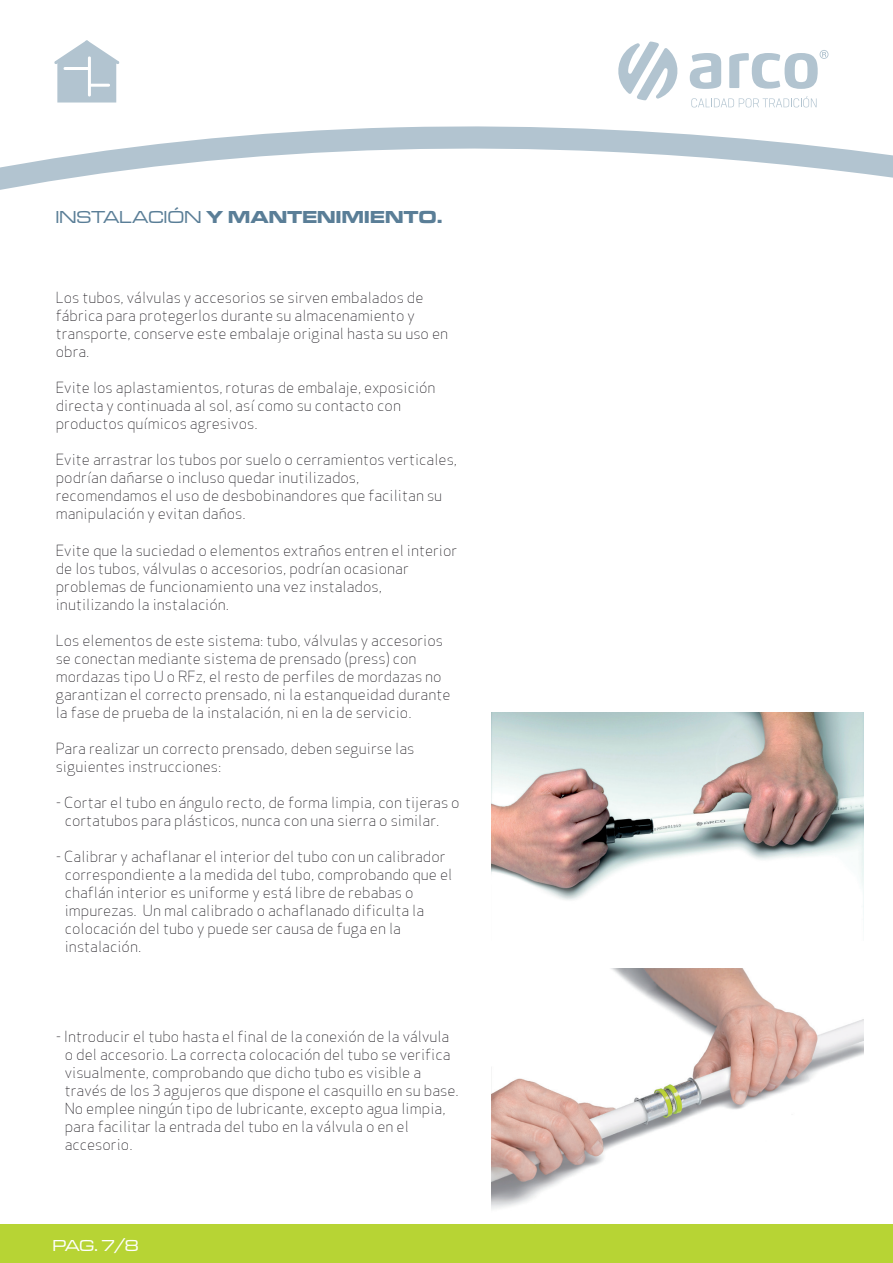
<style>
.page{position:relative;width:893px;height:1263px;background:#fff}
.page>*{position:absolute;margin:0;border:0;box-sizing:border-box;transform-origin:0 0}
.t1{font:18px "Microgramma D Bold Exte";letter-spacing:.02em;color:#5a7e97}
.t2{font:16.5px "Microgramma D Medi Exte";color:#fff}
.t3{font:15px/18px "Apex Sans Light T";color:#0f0c12}
.s1{font-family:"Microgramma D Medi Exte"}
</style>
<div class="page">
<img style="left:492px;top:968px;width:371px;height:241px">
<svg style="left:618px;top:41px;width:60px;height:59px"></svg>
<svg style="left:690px;top:53px;width:31px;height:36px"></svg>
<svg style="left:729px;top:50px;width:99px;height:39px"></svg>
<svg style="left:691px;top:96px;width:126px;height:11px"></svg>
<svg style="left:0;top:126px;width:893px;height:64px"></svg>
<div style="left:0;top:1224px;width:893px;height:39px;background:#b7d434"></div>
<svg style="left:54px;top:40px;width:65px;height:63px"></svg>
<img style="left:492px;top:713px;width:371px;height:187px">
<p class="t1" style="left:56px;top:204px;width:389px"><span class="s1">INSTALACIÓN</span> Y MANTENIMIENTO.</p>
<p class="t3" style="left:56px;top:289px;width:394px">Los tubos, válvulas y accesorios se sirven embalados de fábrica para protegerlos durante su almacenamiento y transporte, conserve este embalaje original hasta su uso en obra.</p>
<p class="t3" style="left:56px;top:379px;width:381px">Evite los aplastamientos, roturas de embalaje, exposición directa y continuada al sol, así como su contacto con productos químicos agresivos.</p>
<p class="t3" style="left:56px;top:451px;width:403px">Evite arrastrar los tubos por suelo o cerramientos verticales, podrían dañarse o incluso quedar inutilizados, recomendamos el uso de desbobinandores que facilitan su manipulación y evitan daños.</p>
<p class="t3" style="left:56px;top:541px;width:403px">Evite que la suciedad o elementos extraños entren el interior de los tubos, válvulas o accesorios, podrían ocasionar problemas de funcionamiento una vez instalados, inutilizando la instalación.</p>
<p class="t3" style="left:56px;top:631px;width:396px">Los elementos de este sistema: tubo, válvulas y accesorios se conectan mediante sistema de prensado (press) con mordazas tipo U o RFz, el resto de perfiles de mordazas no garantizan el correcto prensado, ni la estanqueidad durante la fase de prueba de la instalación, ni en la de servicio.</p>
<p class="t3" style="left:56px;top:739px;width:360px">Para realizar un correcto prensado, deben seguirse las siguientes instrucciones:</p>
<p class="t3" style="left:65px;top:793px;width:396px;text-indent:-9px">- Cortar el tubo en ángulo recto, de forma limpia, con tijeras o cortatubos para plásticos, nunca con una sierra o similar.</p>
<p class="t3" style="left:65px;top:847px;width:389px;text-indent:-9px">- Calibrar y achaflanar el interior del tubo con un calibrador correspondiente a la medida del tubo, comprobando que el chaflán interior es uniforme y está libre de rebabas o impurezas. Un mal calibrado o achaflanado dificulta la colocación del tubo y puede ser causa de fuga en la instalación.</p>
<p class="t3" style="left:65px;top:1027px;width:396px;text-indent:-9px">- Introducir el tubo hasta el final de la conexión de la válvula o del accesorio. La correcta colocación del tubo se verifica visualmente, comprobando que dicho tubo es visible a través de los 3 agujeros que dispone el casquillo en su base.<br>No emplee ningún tipo de lubricante, excepto agua limpia, para facilitar la entrada del tubo en la válvula o en el accesorio.</p>
<p class="t2" style="left:53px;top:1235px;width:87px">PAG. 7/8</p>
</div>
